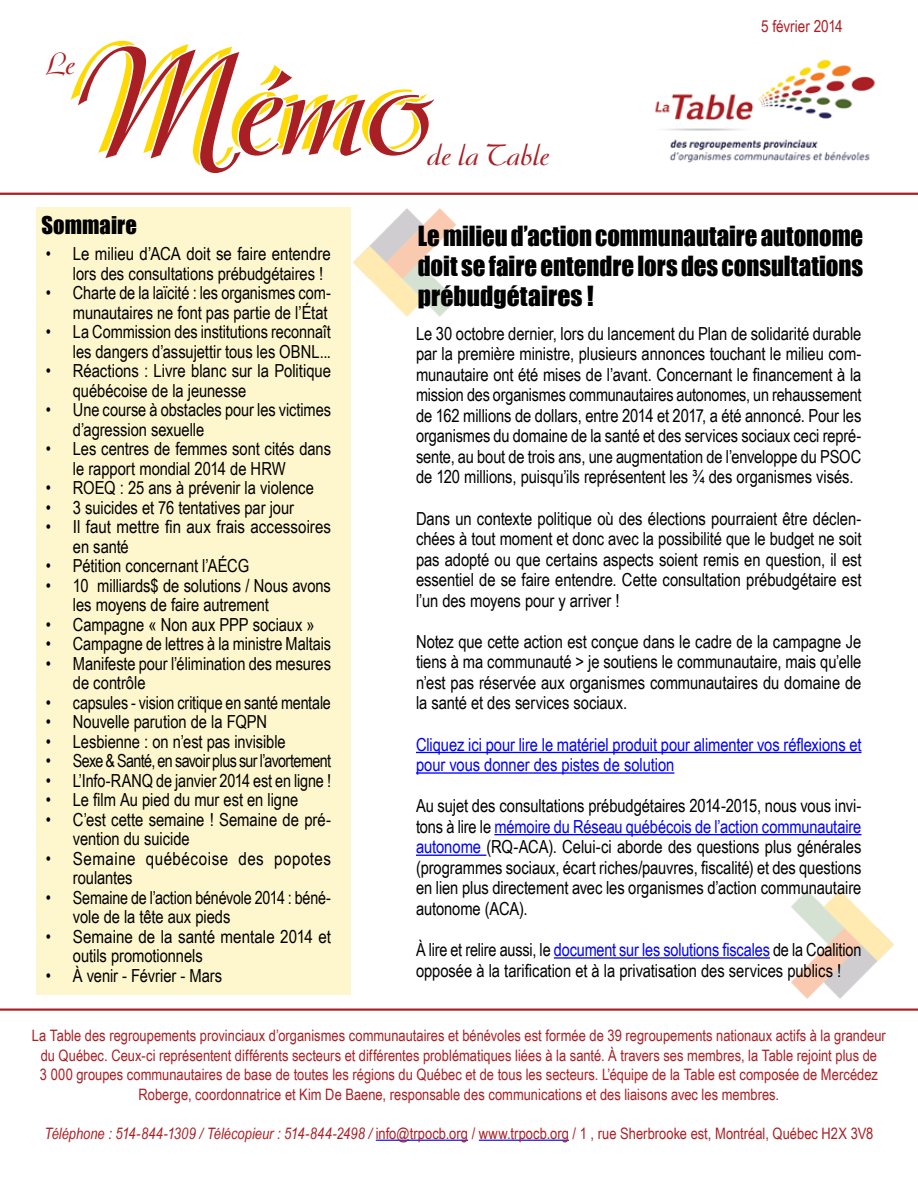
<style>
.page{position:relative;width:918px;height:1188px;background:#fff}
.page>*{position:absolute;margin:0;border:0;box-sizing:border-box;transform-origin:0 0}
.t1{font:150px "Arkona";color:#feda00}
.t2{font:30px "Arkona";letter-spacing:-.005em;color:#aa1f24}
.t3{font:25.5px/30px "Impact";color:#000;text-align:justify}
.t4{font:22.5px "Impact";letter-spacing:.005em;color:#000}
.t5{font:18px/20.5px "Arial Narrow";letter-spacing:-.005em;color:#000}
.t6{font:18px/20.5px "Arial Narrow";letter-spacing:-.005em;color:#00f}
.t7{font:18px "Arial Narrow";letter-spacing:-.035em;color:#000}
.t8{font:18px/19.5px "Arial Narrow";letter-spacing:.025em;color:#000}
.t9{font:16.5px "Arial Narrow";color:#aa1f24}
.t10{font:15.75px/19.5px "Arial Narrow";color:#aa1f24;text-align:center}
.s1{color:#00f}
.s2{font-style:italic}
</style>
<div class="page">
<img style="left:655px;top:59px;width:220px;height:104px">
<svg style="left:0;top:193px;width:918px;height:2px;background:#ae2b30"></svg>
<svg style="left:0;top:1009px;width:918px;height:2px;background:#b74145"></svg>
<hr style="left:376px;top:1140px;width:92px;height:1px;background:#00f">
<hr style="left:479px;top:1140px;width:90px;height:1px;background:#00f">
<img style="left:791px;top:891px;width:103px;height:107px">
<img style="left:353px;top:209px;width:103px;height:107px">
<div style="left:37px;top:207px;width:314px;height:787px;background:#fef7cd"></div>
<hr style="left:416px;top:752px;width:446px;height:1px;background:#00f">
<hr style="left:416px;top:772px;width:258px;height:2px;background:#00f">
<hr style="left:494px;top:834px;width:368px;height:1px;background:#00f">
<hr style="left:416px;top:855px;width:70px;height:1px;background:#00f">
<hr style="left:554px;top:957px;width:216px;height:2px;background:#00f">
<h1 class="t1" style="left:68px;top:10px;width:360px">Mémo</h1>
<h2 class="t2" style="left:46px;top:46px;width:30px">Le</h2>
<h2 class="t2" style="left:427px;top:138px;width:124px">de la Table</h2>
<p class="t9" style="left:761px;top:14px;width:83px">5 février 2014</p>
<p class="t4" style="left:42px;top:208px;width:97px">Sommaire</p>
<p class="t5" style="left:73px;top:244px;width:260px;line-height:19.5px;text-indent:-27px">• Le milieu d’ACA doit se faire entendre lors des consultations prébudgétaires !</p>
<p class="t5" style="left:46px;top:283px;width:287px;line-height:19.5px;text-align:right">• Charte de la laïcité : les organismes com&shy;munautaires ne font pas partie de l’État</p>
<p class="t5" style="left:46px;top:322px;width:287px;line-height:19.5px;text-align:right">• La Commission des institutions reconnaît les dangers d’assujettir tous les OBNL...</p>
<p class="t5" style="left:73px;top:361px;width:260px;line-height:19.5px;text-indent:-27px">• Réactions : Livre blanc sur la Politique québécoise de la jeunesse</p>
<p class="t5" style="left:73px;top:400px;width:260px;line-height:19.5px;text-indent:-27px">• Une course à obstacles pour les victimes d’agression sexuelle</p>
<p class="t5" style="left:73px;top:439px;width:260px;line-height:19.5px;text-indent:-27px">• Les centres de femmes sont cités dans le rapport mondial 2014 de HRW</p>
<p class="t5" style="left:46px;top:477px;width:270px">• ROEQ : 25 ans à prévenir la violence</p>
<p class="t5" style="left:46px;top:497px;width:250px">• 3 suicides et 76 tentatives par jour</p>
<p class="t5" style="left:73px;top:517px;width:260px;line-height:19.5px;text-indent:-27px">• Il faut mettre fin aux frais accessoires en santé</p>
<p class="t5" style="left:46px;top:555px;width:205px">• Pétition concernant l’AÉCG</p>
<p class="t5" style="left:73px;top:575px;width:260px;line-height:19.5px;text-indent:-27px">• 10 milliards$ de solutions / Nous avons les moyens de faire autrement</p>
<p class="t5" style="left:46px;top:614px;width:270px">• Campagne « Non aux PPP sociaux »</p>
<p class="t5" style="left:46px;top:633px;width:287px">• Campagne de lettres à la ministre Maltais</p>
<p class="t5" style="left:73px;top:653px;width:260px;line-height:19.5px;text-indent:-27px">• Manifeste pour l’élimination des mesures de contrôle</p>
<p class="t5" style="left:46px;top:692px;width:287px">• capsules - vision critique en santé mentale</p>
<p class="t5" style="left:46px;top:711px;width:223px">• Nouvelle parution de la FQPN</p>
<p class="t5" style="left:46px;top:731px;width:241px">• Lesbienne : on n’est pas invisible</p>
<p class="t7" style="left:46px;top:748px;width:287px">• Sexe &amp; Santé, en savoir plus sur l’avortement</p>
<p class="t5" style="left:46px;top:770px;width:287px">• L’Info-RANQ de janvier 2014 est en ligne !</p>
<p class="t5" style="left:46px;top:789px;width:254px">• Le film Au pied du mur est en ligne</p>
<p class="t5" style="left:73px;top:809px;width:260px;line-height:19.5px;text-indent:-27px">• C’est cette semaine ! Semaine de pré&shy;vention du suicide</p>
<p class="t8" style="left:73px;top:848px;width:260px;text-indent:-27px">• Semaine québécoise des popotes roulantes</p>
<p class="t5" style="left:73px;top:887px;width:260px;line-height:19.5px;text-indent:-27px">• Semaine de l’action bénévole 2014 : béné&shy;vole de la tête aux pieds</p>
<p class="t5" style="left:73px;top:926px;width:260px;line-height:19.5px;text-indent:-27px">• Semaine de la santé mentale 2014 et outils promotionnels</p>
<p class="t5" style="left:46px;top:965px;width:178px">• À venir - Février - Mars</p>
<h3 class="t3" style="left:418px;top:221px;width:447px">Le milieu d’action communautaire autonome doit se faire entendre lors des consultations prébudgétaires !</h3>
<p class="t5" style="left:416px;top:322px;width:447px;text-align:justify">Le 30 octobre dernier, lors du lancement du Plan de solidarité durable par la première ministre, plusieurs annonces touchant le milieu com&shy;munautaire ont été mises de l’avant. Concernant le financement à la mission des organismes communautaires autonomes, un rehaussement de 162 millions de dollars, entre 2014 et 2017, a été annoncé. Pour les organismes du domaine de la santé et des services sociaux ceci repré&shy;sente, au bout de trois ans, une augmentation de l’enveloppe du PSOC de 120 millions, puisqu’ils représentent les ¾ des organismes visés.</p>
<p class="t5" style="left:416px;top:507px;width:447px;text-align:justify">Dans un contexte politique où des élections pourraient être déclen&shy;chées à tout moment et donc avec la possibilité que le budget ne soit pas adopté ou que certains aspects soient remis en question, il est essentiel de se faire entendre. Cette consultation prébudgétaire est l’un des moyens pour y arriver !</p>
<p class="t5" style="left:416px;top:631px;width:447px;text-align:justify">Notez que cette action est conçue dans le cadre de la campagne Je tiens à ma communauté &gt; je soutiens le communautaire, mais qu’elle n’est pas réservée aux organismes communautaires du domaine de la santé et des services sociaux.</p>
<p class="t6" style="left:416px;top:733px;width:447px">Cliquez ici pour lire le matériel produit pour alimenter vos réflexions et pour vous donner des pistes de solution</p>
<p class="t5" style="left:416px;top:795px;width:447px;text-align:justify">Au sujet des consultations prébudgétaires 2014-2015, nous vous invi&shy;tons à lire le <span class="s1">mémoire du Réseau québécois de l’action communautaire autonome</span> (RQ-ACA). Celui-ci aborde des questions plus générales (programmes sociaux, écart riches/pauvres, fiscalité) et des questions en lien plus directement avec les organismes d’action communautaire autonome (ACA).</p>
<p class="t5" style="left:416px;top:939px;width:447px">À lire et relire aussi, le <span class="s1">document sur les solutions fiscales</span> de la Coalition opposée à la tarification et à la privatisation des services publics !</p>
<p class="t10" style="left:32px;top:1025px;width:856px">La Table des regroupements provinciaux d’organismes communautaires et bénévoles est formée de 39 regroupements nationaux actifs à la grandeur du Québec. Ceux-ci représentent différents secteurs et différentes problématiques liées à la santé. À travers ses membres, la Table rejoint plus de<br>3 000 groupes communautaires de base de toutes les régions du Québec et de tous les secteurs. L’équipe de la Table est composée de Mercédez Roberge, coordonnatrice et Kim De Baene, responsable des communications et des liaisons avec les membres.</p>
<p class="t10" style="left:45px;top:1123px;width:830px"><span class="s2">Téléphone : 514-844-1309 / Télécopieur : 514-844-2498 /</span> info@trpocb.org / www.trpocb.org / 1 , rue Sherbrooke est, Montréal, Québec H2X 3V8</p>
</div>
